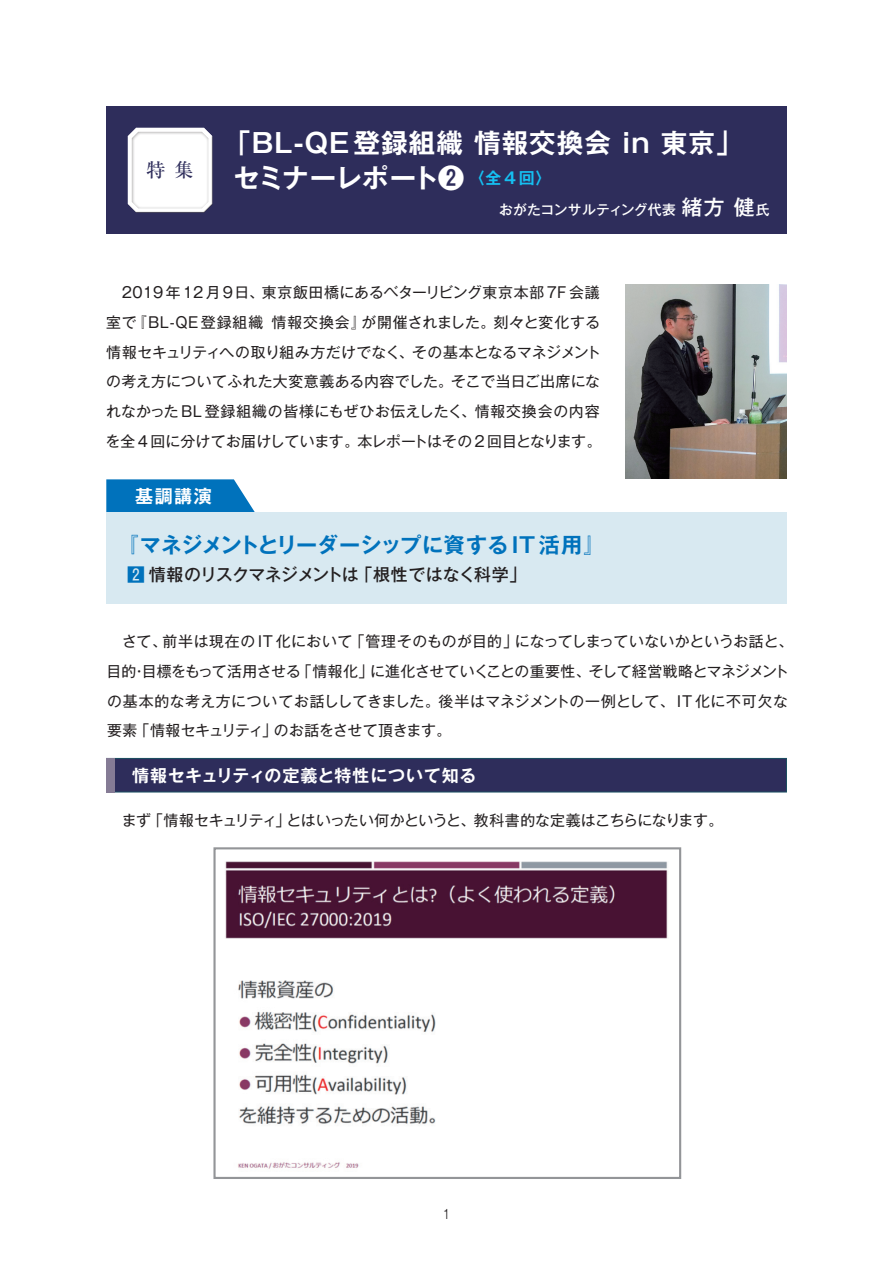
<style>
.page{position:relative;width:893px;height:1263px;background:#fff}
.page>*{position:absolute;margin:0;border:0;box-sizing:border-box;transform-origin:0 0}
.t1{font:700 26.55px "Gothic MB101 Pro De";letter-spacing:.04em;color:#fff}
.t2{font:700 26.55px "Gothic MB101 Pro De";letter-spacing:-.045em;color:#fff}
.t3{font:700 21.3px "Gothic MB101 Pro De";letter-spacing:-.02em;color:#0072bc}
.t4{font:500 20.7px "Gothic MB101 Pro";color:#fff}
.t5{font:500 19.2px "Ryumin Pro";color:#2e2d5b}
.t6{font:700 18px "Gothic MB101 Pro De";color:#fff}
.t7{font:700 16.95px "Gothic MB101 Pro De";letter-spacing:.035em;color:#fff}
.t8{font:500 16.95px "Gothic MB101 Pro";letter-spacing:-.04em;color:#231f20}
.t9{font:500 16.95px "Gothic MB101 Pro";letter-spacing:.025em;color:#231f20}
.t10{font:700 15.9px "Gothic MB101 Pro De";color:#15c0f2}
.t11{font:14.85px/29.7px "Gothic MB101 Pro";letter-spacing:.015em;color:#231f20}
.t12{font:14.85px "Gothic MB101 Pro";letter-spacing:-.02em;color:#231f20}
.t13{font:14.85px "Gothic MB101 Pro";letter-spacing:-.025em;color:#231f20}
.t14{font:14.85px "Gothic MB101 Pro";letter-spacing:-.07em;color:#231f20}
.t15{font:14.85px "Gothic MB101 Pro";letter-spacing:-.015em;color:#231f20}
.t16{font:14.85px "Gothic MB101 Pro";letter-spacing:.05em;color:#231f20}
.t17{font:14.85px "Gothic MB101 Pro";letter-spacing:-.01em;color:#231f20}
.t18{font:14.85px "Gothic MB101 Pro";letter-spacing:.115em;color:#231f20}
.t19{font:14.85px "Gothic MB101 Pro";letter-spacing:.065em;color:#231f20}
.t20{font:500 13.8px "Gothic MB101 Pro";letter-spacing:.01em;color:#fff}
.t21{font:300 12.75px "Gothic MB101 Pro";color:#231f20}
.s1{font-size:13.8px}
.s2{color:#0072bc}
</style>
<div class="page">
<div style="left:106px;top:106px;width:681px;height:128px;background:#2e2d5b"></div>
<div style="left:126px;top:135px;width:88px;height:79px;background:#231f20;opacity:.75"></div>
<svg style="left:128px;top:128px;width:85px;height:85px"></svg>
<div style="left:131px;top:131px;width:79px;height:80px;background:#231f20;opacity:.5"></div>
<img style="left:625px;top:285px;width:162px;height:193px">
<svg style="left:106px;top:479px;width:149px;height:34px;background:#1b81c3"></svg>
<div style="left:106px;top:513px;width:681px;height:91px;background:#d8e9f1"></div>
<img style="left:225px;top:861px;width:443px;height:308px">
<div style="left:213px;top:847px;width:468px;height:332px;border:2px solid #939598"></div>
<div style="left:107px;top:758px;width:679px;height:34px;background:#2e2d5b"></div>
<div style="left:106px;top:758px;width:681px;height:34px;border:1px solid #1c5062"></div>
<div style="left:106px;top:758px;width:9px;height:34px;background:#857b95"></div>
<p class="t5" style="left:147px;top:155px;width:21px">特</p>
<p class="t5" style="left:174px;top:155px;width:21px">集</p>
<h1 class="t1" style="left:224px;top:121px;width:520px">「BL-QE登録組織情報交換会 in 東京「</h1>
<p class="t10" style="left:486px;top:165px;width:67px">全4回〈</p>
<h1 class="t2" style="left:233px;top:156px;width:253px">セミナーレポート❷ <sup>〈</sup></h1>
<h3 class="t4" style="left:682px;top:190px;width:44px">緒方</h3>
<p class="t20" style="left:499px;top:198px;width:179px">おがたコンサルティング代表</p>
<h3 class="t4" style="left:734px;top:190px;width:37px">健<span class="s1">氏</span></h3>
<p class="t11" style="left:262px;top:275px;width:339px">東京飯田橋にあるベターリビング東京本部7F会議</p>
<p class="t18" style="left:106px;top:280px;width:159px">　2019年12月9日、</p>
<p class="t19" style="left:132px;top:310px;width:133px">『BL-QE登録組織</p>
<p class="t11" style="left:271px;top:305px;width:96px">情報交換会』</p>
<p class="t11" style="left:362px;top:305px;width:240px">が開催されました。刻々と変化する</p>
<p class="t11" style="left:105px;top:305px;width:498px">室で<br>情報セキュリティへの取り組み方だけでなく、その基本となるマネジメントの考え方についてふれた大変意義ある内容でした。そこで当日ご出席になれなかったBL登録組織の皆様にもぜひお伝えしたく、情報交換会の内容を全 4 回に分けてお届けしています。本レポートはその 2 回目となります。</p>
<p class="t6" style="left:135px;top:481px;width:78px">基調講演</p>
<h2 class="t3" style="left:117px;top:527px;width:489px">『マネジメントとリーダーシップに資するIT 活用『</h2>
<p class="t9" style="left:356px;top:560px;width:172px">「根性ではなく科学「</p>
<p class="t8" style="left:128px;top:560px;width:233px"><span class="s2">2</span> 情報のリスクマネジメントは</p>
<p class="t11" style="left:350px;top:625px;width:170px">「管理そのものが目的」</p>
<p class="t16" style="left:162px;top:629px;width:192px">前半は現在のIT 化において</p>
<p class="t15" style="left:515px;top:629px;width:280px">になってしまっていないかというお話と、</p>
<p class="t11" style="left:107px;top:625px;width:61px">　さて、</p>
<p class="t12" style="left:370px;top:659px;width:420px">に進化させていくことの重要性、そして経営戦略とマネジメント</p>
<p class="t11" style="left:297px;top:654px;width:78px">「情報化」</p>
<p class="t17" style="left:107px;top:659px;width:196px">目的目標をもって活用させる</p>
<p class="t11" style="left:132px;top:654px;width:16px">・</p>
<p class="t11" style="left:107px;top:684px;width:682px">の基本的な考え方についてお話ししてきました。後半はマネジメントの一例として、IT 化に不可欠な</p>
<p class="t12" style="left:274px;top:718px;width:179px">のお話をさせて頂きます。</p>
<p class="t14" style="left:135px;top:718px;width:144px">「情報セキュリティ」</p>
<p class="t11" style="left:107px;top:714px;width:32px">要素</p>
<p class="t7" style="left:132px;top:761px;width:346px">情報セキュリティの定義と特性について知る</p>
<p class="t11" style="left:107px;top:803px;width:45px">　まず</p>
<p class="t13" style="left:287px;top:808px;width:438px">とはいったい何かというと、教科書的な定義はこちらになります。</p>
<p class="t14" style="left:148px;top:808px;width:144px">「情報セキュリティ」</p>
<p class="t21" style="left:442px;top:1203px;width:10px">1</p>
</div>
